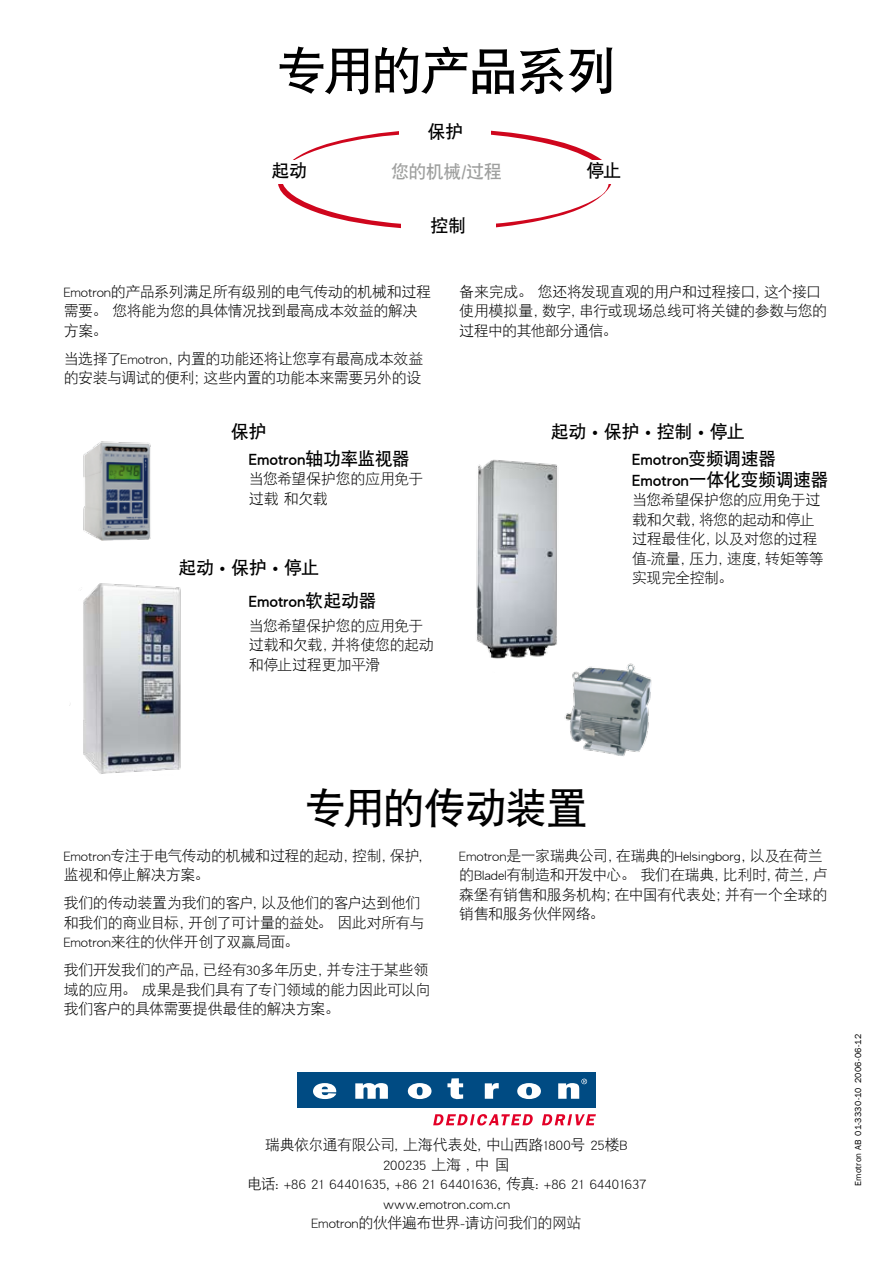
<style>
.page{position:relative;width:893px;height:1263px;background:#fff}
.page>*{position:absolute;margin:0;border:0;box-sizing:border-box;transform-origin:0 0}
.t1{font:51px "DFP Hei W7";letter-spacing:-.05em;color:#000}
.t2{font:42px "DFP Hei W7";letter-spacing:-.03em;color:#000}
.t3{font:18px/21px "DFP Hei W7";letter-spacing:-.015em;color:#000}
.t4{font:18px "DFP Hei W7";letter-spacing:-.025em;color:#9e9f9e}
.t5{font:15px/19.5px "DFP Hei W3";letter-spacing:-.03em;color:#000}
.t6{font:15px/19.5px "DFP Hei W3";letter-spacing:-.01em;color:#000;text-align:center}
.t7{font:9px "Franklin Gothic";letter-spacing:.025em;color:#000}
.s1{font-family:"Franklin Gothic";font-weight:600;font-size:15px}
</style>
<div class="page">
<svg style="left:278px;top:130px;width:334px;height:99px"></svg>
<div style="left:401px;top:219px;width:95px;height:18px;background:#fff"></div>
<div style="left:589px;top:160px;width:29px;height:24px;background:#fff"></div>
<div style="left:272px;top:160px;width:44px;height:24px;background:#fff"></div>
<div style="left:400px;top:124px;width:91px;height:16px;background:#fff"></div>
<img style="left:564px;top:663px;width:88px;height:93px">
<div style="left:297px;top:1072px;width:299px;height:36px;background:#004b83"></div>
<svg style="left:313px;top:1083px;width:23px;height:16px"></svg>
<svg style="left:355px;top:1083px;width:33px;height:16px"></svg>
<svg style="left:408px;top:1083px;width:23px;height:16px"></svg>
<svg style="left:447px;top:1078px;width:16px;height:21px"></svg>
<svg style="left:485px;top:1083px;width:14px;height:16px"></svg>
<svg style="left:517px;top:1083px;width:24px;height:16px"></svg>
<svg style="left:558px;top:1079px;width:29px;height:20px"></svg>
<svg style="left:433px;top:1114px;width:100px;height:11px"></svg>
<svg style="left:542px;top:1114px;width:54px;height:11px"></svg>
<img style="left:83px;top:441px;width:68px;height:100px">
<img style="left:69px;top:583px;width:112px;height:191px">
<img style="left:476px;top:459px;width:93px;height:213px">
<h1 class="t1" style="left:277px;top:43px;width:341px">专用的产品系列</h1>
<p class="t3" style="left:428px;top:121px;width:37px">保护</p>
<p class="t3" style="left:271px;top:160px;width:37px">起动</p>
<p class="t4" style="left:391px;top:162px;width:112px">您的机械/过程</p>
<p class="t3" style="left:586px;top:160px;width:36px">停止</p>
<p class="t3" style="left:431px;top:215px;width:37px">控制</p>
<p class="t5" style="left:64px;top:281px;width:369px">Emotron的产品系列满足所有级别的电气传动的机械和过程需要。 您将能为您的具体情况找到最高成本效益的解决方案。</p>
<p class="t5" style="left:64px;top:348px;width:361px">当选择了Emotron，内置的功能还将让您享有最高成本效益的安装与调试的便利；这些内置的功能本来需要另外的设</p>
<p class="t3" style="left:231px;top:421px;width:37px">保护</p>
<p class="t3" style="left:249px;top:447px;width:163px">Emotron轴功率监视器</p>
<p class="t5" style="left:249px;top:469px;width:176px">当您希望保护您的应用免于过载 和欠载</p>
<p class="t3" style="left:178px;top:557px;width:142px">起动 <span class="s1">•</span> 保护 <span class="s1">•</span> 停止</p>
<p class="t3" style="left:249px;top:590px;width:129px">Emotron软起动器</p>
<p class="t5" style="left:249px;top:615px;width:186px">当您希望保护您的应用免于过载和欠载，并将使您的起动和停止过程更加平滑</p>
<p class="t5" style="left:459px;top:281px;width:370px">备来完成。 您还将发现直观的用户和过程接口，这个接口使用模拟量，数字，串行或现场总线可将关键的参数与您的过程中的其他部分通信。</p>
<p class="t3" style="left:551px;top:421px;width:195px">起动 <span class="s1">•</span> 保护 <span class="s1">•</span> 控制 <span class="s1">•</span> 停止</p>
<p class="t3" style="left:632px;top:447px;width:198px">Emotron变频调速器<br>Emotron一体化变频调速器</p>
<p class="t5" style="left:632px;top:490px;width:193px">当您希望保护您的应用免于过载和欠载，将您的起动和停止过程最佳化，以及对您的过程值-流量，压力，速度，转矩等等实现完全控制。</p>
<h2 class="t2" style="left:305px;top:785px;width:285px">专用的传动装置</h2>
<p class="t5" style="left:64px;top:845px;width:370px">Emotron专注于电气传动的机械和过程的起动，控制，保护，监视和停止解决方案。</p>
<p class="t5" style="left:64px;top:893px;width:362px">我们的传动装置为我们的客户，以及他们的客户达到他们和我们的商业目标，开创了可计量的益处。 因此对所有与<br>Emotron来往的伙伴开创了双赢局面。</p>
<p class="t5" style="left:64px;top:960px;width:368px">我们开发我们的产品，已经有30多年历史，并专注于某些领域的应用。 成果是我们具有了专门领域的能力因此可以向我们客户的具体需要提供最佳的解决方案。</p>
<p class="t5" style="left:459px;top:845px;width:370px">Emotron是一家瑞典公司，在瑞典的Helsingborg，以及在荷兰的Bladel有制造和开发中心。 我们在瑞典，比利时，荷兰，卢森堡有销售和服务机构；在中国有代表处；并有一个全球的销售和服务伙伴网络。</p>
<p class="t6" style="left:247px;top:1135px;width:401px">瑞典依尔通有限公司, 上海代表处, 中山西路1800号 25楼B<br>200235 上海 , 中 国<br>电话: +86 21 64401635, +86 21 64401636, 传真: +86 21 64401637 www.emotron.com.cn<br>Emotron的伙伴遍布世界-请访问我们的网站</p>
<p class="t7" style="left:852px;top:1186px;width:153px;rotate:-90deg">Emotron AB 01-3330-10 2006-06-12</p>
</div>
